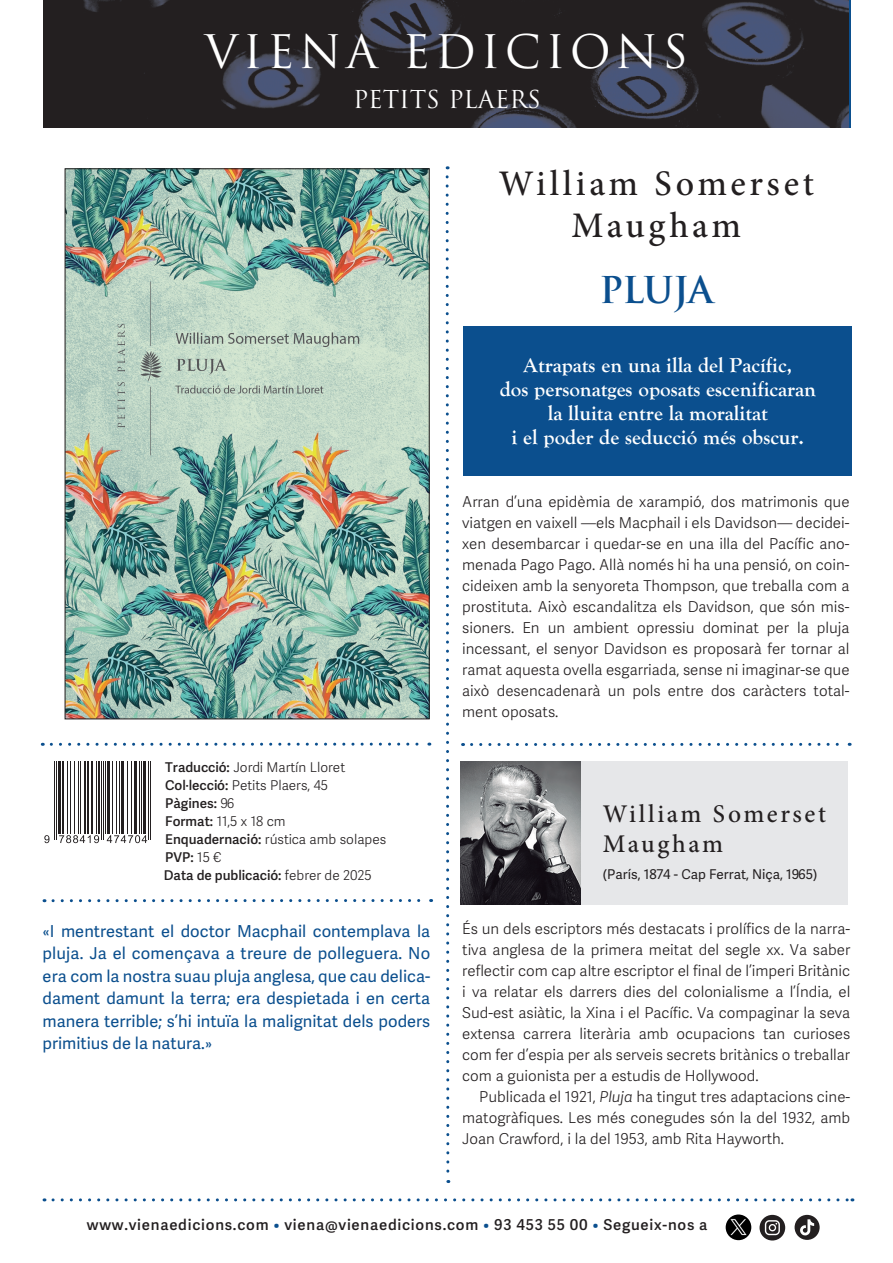
<style>
.page{position:relative;width:893px;height:1263px;background:#fff}
.page>*{position:absolute;margin:0;border:0;box-sizing:border-box;transform-origin:0 0}
.t1{font:45px "Trajan Pro";letter-spacing:.1em;color:#fff}
.t2{font:500 36px/42px "Minion Pro";letter-spacing:.1em;color:#231f20;text-align:center}
.t3{font:700 36px "Trajan Pro";letter-spacing:-.01em;color:#0b4f8e}
.t4{font:500 25.5px/30px "Minion Pro";letter-spacing:.1em;color:#231f20}
.t5{font:24px "Trajan Pro";color:#fff}
.t6{font:700 21px/24px "Goudy Old Style T";color:#fff;text-align:center}
.t7{font:16.5px/22.5px "Adelle Sans";color:#0b4f8e;text-align:justify}
.t8{font:300 15px/21px "Adelle Sans";color:#231f20;text-align:justify}
.t9{font:600 15px "Adelle Sans";letter-spacing:.05em;color:#231f20}
.t10{font:300 13.5px "Adelle Sans";color:#231f20}
.t11{font:600 13.5px "Adelle Sans";color:#231f20}
.t12{font:13.5px "Adelle Sans";color:#231f20}
.s1{font-weight:600}
.s2{font-weight:300}
.s3{font-style:italic}
.s4{color:#0b4f8e}
</style>
<div class="page">
<img style="left:67px;top:170px;width:361px;height:547px">
<svg style="left:445px;top:166px;width:6px;height:1017px"></svg>
<svg style="left:51px;top:743px;width:379px;height:3px"></svg>
<svg style="left:53px;top:899px;width:379px;height:3px"></svg>
<svg style="left:472px;top:743px;width:378px;height:3px"></svg>
<div style="left:464px;top:326px;width:388px;height:150px;background:#0b4f8e"></div>
<svg style="left:59px;top:835px;width:40px;height:8px"></svg>
<svg style="left:107px;top:835px;width:40px;height:8px"></svg>
<svg style="left:44px;top:835px;width:5px;height:8px"></svg>
<hr style="left:54px;top:761px;width:1px;height:79px;background:#231f20">
<hr style="left:56px;top:761px;width:1px;height:79px;background:#231f20">
<hr style="left:58px;top:761px;width:3px;height:73px;background:#231f20">
<hr style="left:62px;top:761px;width:2px;height:73px;background:#231f20">
<hr style="left:67px;top:761px;width:1px;height:73px;background:#231f20">
<hr style="left:70px;top:761px;width:1px;height:73px;background:#231f20">
<hr style="left:75px;top:761px;width:1px;height:73px;background:#231f20">
<hr style="left:78px;top:761px;width:1px;height:73px;background:#231f20">
<hr style="left:80px;top:761px;width:1px;height:73px;background:#231f20">
<hr style="left:84px;top:761px;width:2px;height:73px;background:#231f20">
<hr style="left:87px;top:761px;width:2px;height:73px;background:#231f20">
<hr style="left:91px;top:761px;width:2px;height:73px;background:#231f20">
<hr style="left:96px;top:761px;width:1px;height:73px;background:#231f20">
<hr style="left:98px;top:761px;width:2px;height:73px;background:#231f20">
<hr style="left:101px;top:761px;width:1px;height:79px;background:#231f20">
<hr style="left:103px;top:761px;width:1px;height:79px;background:#231f20">
<hr style="left:105px;top:761px;width:1px;height:73px;background:#231f20">
<hr style="left:107px;top:761px;width:3px;height:73px;background:#231f20">
<hr style="left:112px;top:761px;width:1px;height:73px;background:#231f20">
<hr style="left:116px;top:761px;width:1px;height:73px;background:#231f20">
<hr style="left:119px;top:761px;width:1px;height:73px;background:#231f20">
<hr style="left:122px;top:761px;width:2px;height:73px;background:#231f20">
<hr style="left:127px;top:761px;width:1px;height:73px;background:#231f20">
<hr style="left:131px;top:761px;width:1px;height:73px;background:#231f20">
<hr style="left:134px;top:761px;width:3px;height:73px;background:#231f20">
<hr style="left:139px;top:761px;width:1px;height:73px;background:#231f20">
<hr style="left:141px;top:761px;width:1px;height:73px;background:#231f20">
<hr style="left:143px;top:761px;width:3px;height:73px;background:#231f20">
<hr style="left:148px;top:761px;width:1px;height:79px;background:#231f20">
<hr style="left:150px;top:761px;width:1px;height:79px;background:#231f20">
<svg style="left:53px;top:1198px;width:800px;height:3px"></svg>
<img style="left:44px;top:0;width:804px;height:128px">
<svg style="left:759px;top:1215px;width:26px;height:25px"></svg>
<svg style="left:795px;top:1215px;width:25px;height:25px"></svg>
<img style="left:726px;top:1214px;width:25px;height:26px;border-radius:13px">
<div style="left:460px;top:761px;width:388px;height:144px;background:#e6e7e9"></div>
<img style="left:461px;top:761px;width:119px;height:144px">
<p class="t1" style="left:205px;top:23px;width:485px">VIENA EDICIONS</p>
<p class="t5" style="left:353px;top:84px;width:189px">PETITS PLAERS</p>
<p class="t2" style="left:499px;top:163px;width:316px">William Somerset<br>Maugham</p>
<p class="t3" style="left:599px;top:268px;width:116px">PLUJA</p>
<p class="t6" style="left:500px;top:353px;width:318px">Atrapats en una illa del Pacífic,<br>dos personatges oposats escenificaran la lluita entre la moralitat<br>i el poder de seducció més obscur.</p>
<p class="t10" style="left:165px;top:760px;width:181px"><span class="s1">Traducció:</span> Jordi Martín Lloret</p>
<p class="t10" style="left:165px;top:778px;width:164px"><span class="s1">Col·lecció:</span> Petits Plaers, 45</p>
<p class="t11" style="left:165px;top:796px;width:71px">Pàgines: <span class="s2">96</span></p>
<p class="t10" style="left:165px;top:814px;width:122px"><span class="s1">Format:</span> 11,5 x 18 cm</p>
<p class="t10" style="left:165px;top:832px;width:222px"><span class="s1">Enquadernació:</span> rústica amb solapes</p>
<p class="t11" style="left:165px;top:850px;width:58px">PVP: <span class="s2">15 €</span></p>
<p class="t11" style="left:164px;top:868px;width:209px">Data de publicació: <span class="s2">febrer de 2025</span></p>
<p class="t7" style="left:43px;top:920px;width:389px">«I mentrestant el doctor Macphail contemplava la pluja. Ja el començava a treure de polleguera. No era com la nostra suau pluja anglesa, que cau delica&shy;dament damunt la terra; era despietada i en certa manera terrible; s’hi intuïa la malignitat dels poders primitius de la natura.»</p>
<p class="t8" style="left:462px;top:491px;width:389px">Arran d’una epidèmia de xarampió, dos matrimonis que viatgen en vaixell —els Macphail i els Davidson— decidei&shy;xen desembarcar i quedar-se en una illa del Pacífic ano&shy;menada Pago Pago. Allà només hi ha una pensió, on coin&shy;cideixen amb la senyoreta Thompson, que treballa com a prostituta. Això escandalitza els Davidson, que són mis&shy;sioners. En un ambient opressiu dominat per la pluja incessant, el senyor Davidson es proposarà fer tornar al ramat aquesta ovella esgarriada, sense ni imaginar-se que això desencadenarà un pols entre dos caràcters total&shy;ment oposats.</p>
<p class="t4" style="left:603px;top:798px;width:225px">William Somerset<br>Maugham</p>
<p class="t12" style="left:603px;top:866px;width:216px">(París, 1874 - Cap Ferrat, Niça, 1965)</p>
<p class="t8" style="left:462px;top:918px;width:390px">És un dels escriptors més destacats i prolífics de la narra&shy;tiva anglesa de la primera meitat del segle xx. Va saber reflectir com cap altre escriptor el final de l’imperi Britànic i va relatar els darrers dies del colonialisme a l’Índia, el Sud-est asiàtic, la Xina i el Pacífic. Va compaginar la seva extensa carrera literària amb ocupacions tan curioses com fer d’espia per als serveis secrets britànics o treballar com a guionista per a estudis de Hollywood.</p>
<p class="t8" style="left:462px;top:1086px;width:390px;text-indent:17px">Publicada el 1921, <span class="s3">Pluja</span> ha tingut tres adaptacions cine&shy;matogràfiques. Les més conegudes són la del 1932, amb Joan Crawford, i la del 1953, amb Rita Hayworth.</p>
<p class="t9" style="left:87px;top:1216px;width:622px">www.vienaedicions.com <span class="s4">•</span> viena@vienaedicions.com <span class="s4">•</span> 93 453 55 00 <span class="s4">•</span> Segueix-nos a</p>
</div>
